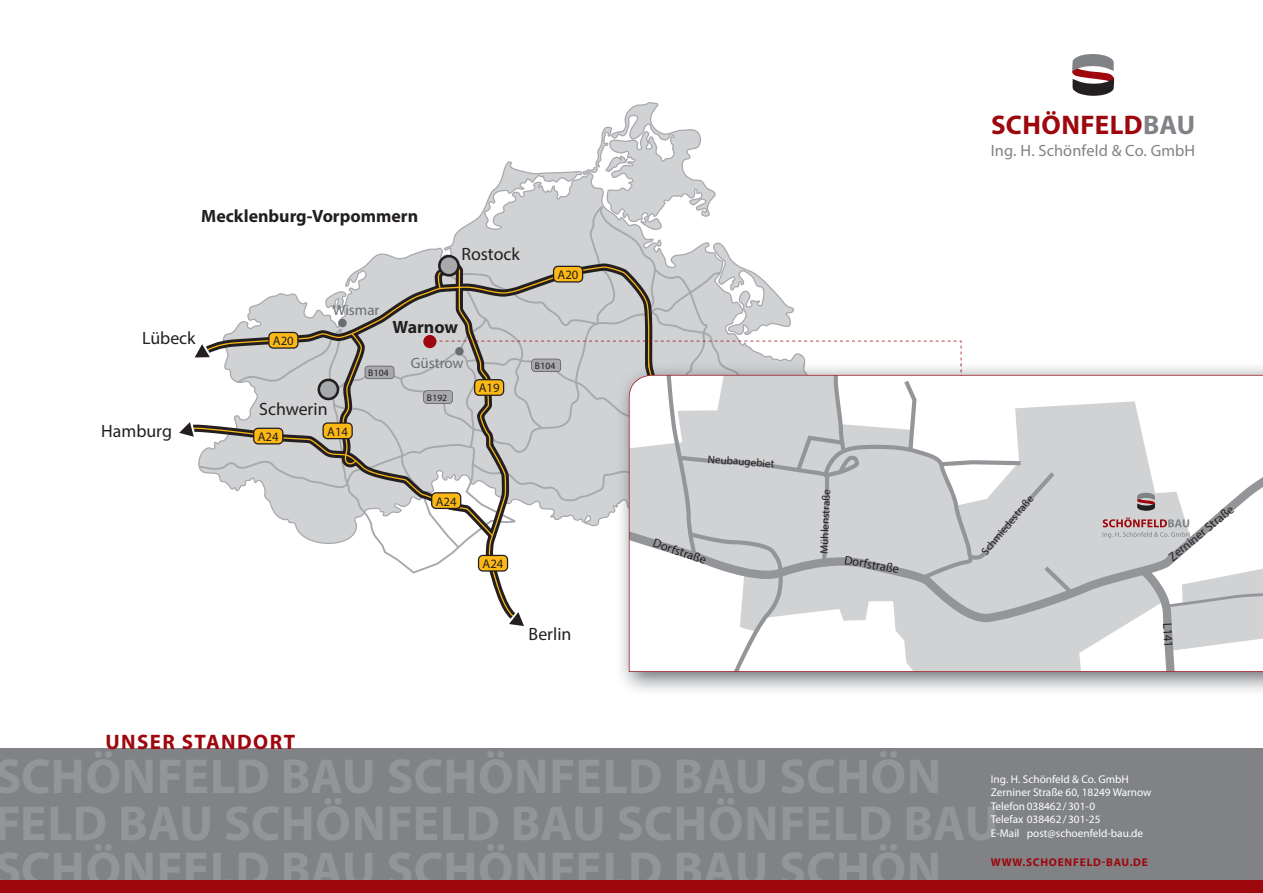
<style>
.page{position:relative;width:1263px;height:893px;background:#fff}
.page>*{position:absolute;margin:0;border:0;box-sizing:border-box;transform-origin:0 0}
.t1{font:700 27px "Myriad Pro";letter-spacing:.01em;color:#9d070d}
.t2{font:700 21px "Myriad Pro";letter-spacing:.07em;color:#9d070d}
.t3{font:17.85px "Myriad Pro";color:#231f20}
.t4{font:700 17.85px "Myriad Pro";color:#231f20}
.t5{font:16.35px "Myriad Pro";letter-spacing:.01em;color:#808285}
.t6{font:15px "Myriad Pro";color:#6c6d70}
.t7{font:12.75px "Myriad Pro";color:#231f20}
.t8{font:12.45px "Myriad Pro";color:#231f20}
.t9{font:11.25px/13.5px "Myriad Pro";color:#fff}
.t10{font:700 11.25px "Myriad Pro";letter-spacing:.07em;color:#9d070d}
.t11{font:11.1px "Myriad Pro";color:#231f20}
.t12{font:9.6px "Myriad Pro";color:#231f20}
.s1{color:#808285}
</style>
<div class="page">
<div style="left:0;top:748px;width:1263px;height:145px;background:#808285"></div>
<div style="left:0;top:880px;width:1263px;height:13px;background:#9d070d"></div>
<svg style="left:1072px;top:54px;width:42px;height:42px"></svg>
<svg style="left:485px;top:102px;width:231px;height:104px"></svg>
<svg style="left:377px;top:206px;width:352px;height:49px;fill:#d1d2d4"></svg>
<svg style="left:179px;top:255px;width:894px;height:417px"></svg>
<svg style="left:629px;top:375px;width:634px;height:297px;fill:#d1d2d4"></svg>
<h3 class="t4" style="left:201px;top:204px;width:218px">Mecklenburg-Vorpommern</h3>
<h3 class="t6" style="left:333px;top:301px;width:48px">Wismar</h3>
<h3 class="t3" style="left:461px;top:243px;width:60px">Rostock</h3>
<h3 class="t3" style="left:142px;top:327px;width:55px">Lübeck</h3>
<h3 class="t3" style="left:101px;top:420px;width:72px">Hamburg</h3>
<p class="t7" style="left:273px;top:333px;width:22px">A20</p>
<h3 class="t3" style="left:259px;top:398px;width:70px">Schwerin</h3>
<p class="t7" style="left:258px;top:429px;width:22px">A24</p>
<p class="t7" style="left:327px;top:424px;width:22px">A14</p>
<h3 class="t4" style="left:393px;top:315px;width:67px">Warnow</h3>
<p class="t12" style="left:368px;top:367px;width:22px">B104</p>
<h3 class="t6" style="left:411px;top:354px;width:54px">Güstrow</h3>
<p class="t12" style="left:427px;top:392px;width:22px">B192</p>
<p class="t7" style="left:479px;top:379px;width:22px">A19</p>
<p class="t7" style="left:558px;top:267px;width:22px">A20</p>
<p class="t12" style="left:535px;top:360px;width:22px">B104</p>
<p class="t7" style="left:436px;top:494px;width:22px">A24</p>
<p class="t7" style="left:483px;top:556px;width:22px">A24</p>
<h3 class="t3" style="left:529px;top:622px;width:44px">Berlin</h3>
<h2 class="t2" style="left:105px;top:728px;width:191px">UNSER STANDORT</h2>
<h1 class="t1" style="left:991px;top:108px;width:206px">SCHÖNFELD<span class="s1">BAU</span></h1>
<h3 class="t5" style="left:991px;top:141px;width:206px">Ing. H. Schönfeld &amp; Co. GmbH</h3>
<p class="t11" style="left:708px;top:452px;width:68px;rotate:4deg">Neubaugebiet</p>
<p class="t8" style="left:656px;top:535px;width:57px;rotate:19deg">Dorfstraße</p>
<p class="t11" style="left:817px;top:553px;width:66px;rotate:-88deg">Mühlenstraße</p>
<p class="t11" style="left:978px;top:549px;width:76px;rotate:-50deg">Schmiedestraße</p>
<p class="t8" style="left:846px;top:552px;width:57px;rotate:10deg">Dorfstraße</p>
<p class="t8" style="left:1165px;top:552px;width:82px;rotate:-39deg">Zerniner Straße</p>
<p class="t8" style="left:1175px;top:622px;width:27px;rotate:87deg">L141</p>
<p class="t9" style="left:991px;top:772px;width:162px">Ing. H. Schönfeld &amp; Co. GmbH<br>Zerniner Straße 60, 18249 Warnow<br>Telefon 038462 / 301-0<br>Telefax 038462 / 301-25<br>E-Mail post@schoenfeld-bau.de</p>
<p class="t10" style="left:991px;top:854px;width:158px">WWW.SCHOENFELD-BAU.DE</p>
</div>
